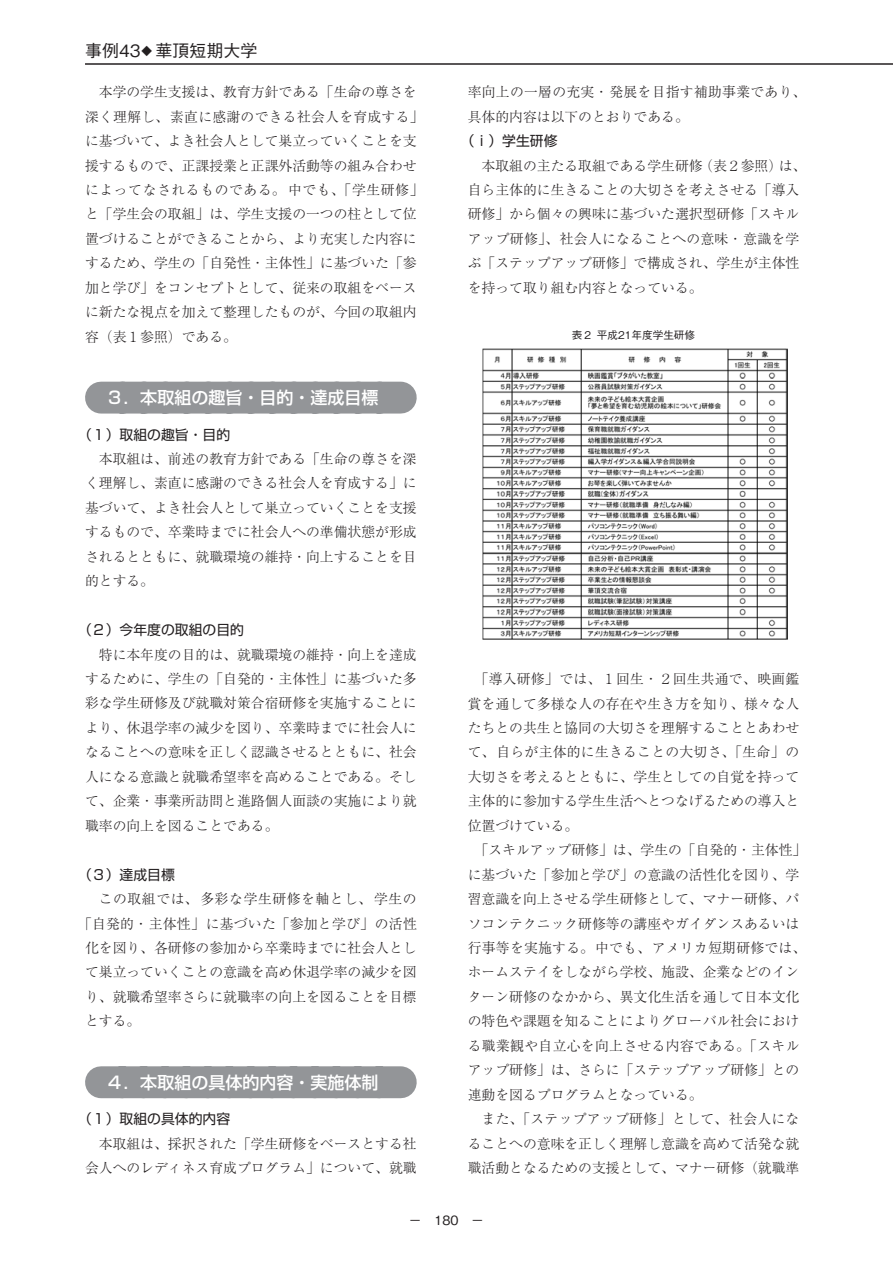
<style>
.page{position:relative;width:893px;height:1263px;background:#fff}
.page>*{position:absolute;margin:0;border:0;box-sizing:border-box;transform-origin:0 0}
.t1{font:500 16.95px "Shin Go Pro";color:#fff}
.t2{font:500 16.95px "Gothic BBB Pro";color:#231f20}
.t3{font:300 13.8px/24.5px "Ryumin Pro";color:#231f20}
.t4{font:300 13.8px/24.5px "Ryumin Pro";letter-spacing:.02em;color:#231f20}
.t5{font:13.8px "Shin Go Pro";color:#231f20}
.t6{font:300 13.8px "Ryumin Pro";letter-spacing:.025em;color:#231f20}
.t7{font:300 13.8px "Ryumin Pro";letter-spacing:.04em;color:#231f20}
.t8{font:500 12.75px "Gothic BBB Pro";color:#231f20}
.t9{font:500 10.65px "Gothic BBB Pro";color:#231f20}
.s1{font-size:10.65px}
</style>
<div class="page">
<hr style="left:85px;top:64px;width:808px;height:1px;background:#231f20">
<div style="left:101px;top:382px;width:300px;height:32px;background:#939598"></div>
<div style="left:101px;top:1066px;width:300px;height:32px;background:#939598"></div>
<img style="left:483px;top:349px;width:305px;height:291px">
<p class="t2" style="left:85px;top:38px;width:174px">事例43<span class="s1">◆</span> 華頂短期大学</p>
<p class="t3" style="left:85px;top:79px;width:340px;text-indent:14px">本学の学生支援は、教育方針である「生命の尊さを深く理解し、素直に感謝のできる社会人を育成する」に基づいて、よき社会人として巣立っていくことを支援するもので、正課授業と正課外活動等の組み合わせによってなされるものである。中でも、「学生研修」と「学生会の取組」は、学生支援の一つの柱として位置づけることができることから、より充実した内容にするため、学生の「自発性・主体性」に基づいた「参加と学び」をコンセプトとして、従来の取組をベースに新たな視点を加えて整理したものが、今回の取組内容（表１参照）である。</p>
<p class="t1" style="left:106px;top:384px;width:274px">３．本取組の趣旨・目的・達成目標</p>
<p class="t5" style="left:78px;top:423px;width:154px">（１）取組の趣旨・目的</p>
<p class="t3" style="left:85px;top:445px;width:333px;text-align:justify;text-indent:14px">本取組は、前述の教育方針である「生命の尊さを深く理解し、素直に感謝のできる社会人を育成する」に基づいて、よき社会人として巣立っていくことを支援するもので、卒業時までに社会人への準備状態が形成されるとともに、就職環境の維持・向上することを目的とする。</p>
<p class="t5" style="left:78px;top:618px;width:167px">（２）今年度の取組の目的</p>
<p class="t3" style="left:85px;top:641px;width:333px;text-align:justify;text-indent:14px">特に本年度の目的は、就職環境の維持・向上を達成するために、学生の「自発的・主体性」に基づいた多彩な学生研修及び就職対策合宿研修を実施することにより、休退学率の減少を図り、卒業時までに社会人になることへの意味を正しく認識させるとともに、社会人になる意識と就職希望率を高めることである。そして、企業・事業所訪問と進路個人面談の実施により就職率の向上を図ることである。</p>
<p class="t5" style="left:78px;top:863px;width:98px">（３）達成目標</p>
<p class="t7" style="left:99px;top:888px;width:319px">この取組では、多彩な学生研修を軸とし、学生の</p>
<p class="t3" style="left:78px;top:910px;width:340px">「自発的・主体性」に基づいた「参加と学び」の活性</p>
<p class="t3" style="left:85px;top:934px;width:333px">化を図り、各研修の参加から卒業時までに社会人とし</p>
<p class="t3" style="left:85px;top:959px;width:333px">て巣立っていくことの意識を高め休退学率の減少を図</p>
<p class="t3" style="left:85px;top:983px;width:333px">り、就職希望率さらに就職率の向上を図ることを目標</p>
<p class="t3" style="left:85px;top:1008px;width:57px">とする。</p>
<p class="t1" style="left:106px;top:1068px;width:274px">４．本取組の具体的内容・実施体制</p>
<p class="t5" style="left:78px;top:1107px;width:154px">（１）取組の具体的内容</p>
<p class="t3" style="left:85px;top:1130px;width:333px;text-align:right">本取組は、採択された「学生研修をベースとする社会人へのレディネス育成プログラム」について、就職</p>
<p class="t4" style="left:468px;top:79px;width:340px">率向上の一層の充実・発展を目指す補助事業であり、具体的内容は以下のとおりである。</p>
<p class="t5" style="left:461px;top:130px;width:98px">（ⅰ）学生研修</p>
<p class="t3" style="left:468px;top:152px;width:340px;text-indent:14px">本取組の主たる取組である学生研修（表２参照）は、自ら主体的に生きることの大切さを考えさせる「導入研修」から個々の興味に基づいた選択型研修「スキルアップ研修」、社会人になることへの意味・意識を学ぶ「ステップアップ研修」で構成され、学生が主体性を持って取り組む内容となっている。</p>
<p class="t9" style="left:572px;top:326px;width:125px">表２ 平成21年度学生研修</p>
<p class="t3" style="left:475px;top:665px;width:326px">「導入研修」では、１回生・２回生共通で、映画鑑</p>
<p class="t3" style="left:468px;top:690px;width:333px">賞を通して多様な人の存在や生き方を知り、様々な人</p>
<p class="t3" style="left:468px;top:714px;width:333px">たちとの共生と協同の大切さを理解することとあわせ</p>
<p class="t4" style="left:468px;top:739px;width:333px">て、自らが主体的に生きることの大切さ、「生命」の</p>
<p class="t3" style="left:468px;top:763px;width:333px">大切さを考えるとともに、学生としての自覚を持って</p>
<p class="t3" style="left:468px;top:788px;width:333px">主体的に参加する学生生活へとつなげるための導入と</p>
<p class="t3" style="left:468px;top:812px;width:112px">位置づけている。</p>
<p class="t3" style="left:475px;top:837px;width:333px">「スキルアップ研修」は、学生の「自発的・主体性」</p>
<p class="t3" style="left:468px;top:861px;width:333px">に基づいた「参加と学び」の意識の活性化を図り、学</p>
<p class="t3" style="left:468px;top:885px;width:333px">習意識を向上させる学生研修として、マナー研修、パ</p>
<p class="t3" style="left:468px;top:910px;width:333px">ソコンテクニック研修等の講座やガイダンスあるいは</p>
<p class="t4" style="left:468px;top:934px;width:340px">行事等を実施する。中でも、アメリカ短期研修では、</p>
<p class="t3" style="left:468px;top:959px;width:333px">ホームステイをしながら学校、施設、企業などのイン</p>
<p class="t3" style="left:468px;top:983px;width:333px">ターン研修のなかから、異文化生活を通して日本文化</p>
<p class="t3" style="left:468px;top:1008px;width:333px">の特色や課題を知ることによりグローバル社会におけ</p>
<p class="t6" style="left:468px;top:1035px;width:333px">る職業観や自立心を向上させる内容である。「スキル</p>
<p class="t3" style="left:468px;top:1057px;width:333px">アップ研修」は、さらに「ステップアップ研修」との</p>
<p class="t3" style="left:468px;top:1081px;width:236px">連動を図るプログラムとなっている。</p>
<p class="t4" style="left:482px;top:1106px;width:319px">また、「ステップアップ研修」として、社会人にな</p>
<p class="t3" style="left:468px;top:1130px;width:333px">ることへの意味を正しく理解し意識を高めて活発な就</p>
<p class="t3" style="left:468px;top:1154px;width:333px">職活動となるための支援として、マナー研修（就職準</p>
<p class="t8" style="left:409px;top:1210px;width:77px">－　180　－</p>
</div>
